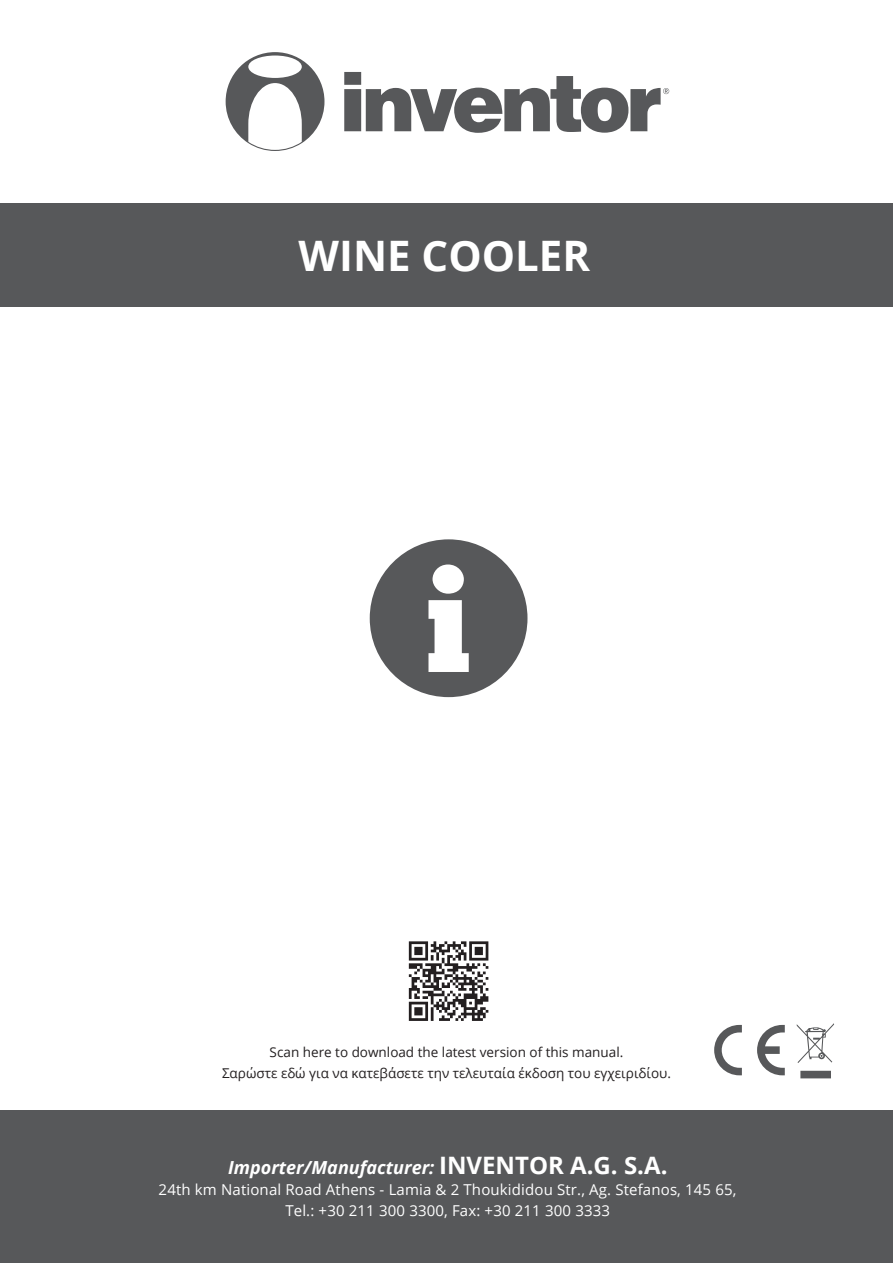
<style>
.page{position:relative;width:893px;height:1263px;background:#fff}
.page>*{position:absolute;margin:0;border:0;box-sizing:border-box;transform-origin:0 0}
.t1{font:700 42px "Open Sans";color:#fff}
.t2{font:italic 700 18px "Open Sans";color:#fff}
.t3{font:15px/21px "Open Sans";letter-spacing:.01em;color:#fff;text-align:center}
.t4{font:13.5px/21.6px "Open Sans";color:#231f20;text-align:center}
.s1{font-style:normal;font-size:24px}
</style>
<div class="page">
<div style="left:0;top:1110px;width:893px;height:153px;background:#57585a"></div>
<div style="left:0;top:203px;width:893px;height:104px;background:#57585a"></div>
<svg style="left:714px;top:1025px;width:71px;height:50px"></svg>
<svg style="left:408px;top:941px;width:81px;height:80px"></svg>
<div style="left:370px;top:539px;width:157px;height:158px;background:#57585a;border-radius:50%"></div>
<svg style="left:428px;top:564px;width:41px;height:108px"></svg>
<svg style="left:344px;top:72px;width:325px;height:61px"></svg>
<svg style="left:226px;top:52px;width:98px;height:99px"></svg>
<svg style="left:797px;top:1023px;width:37px;height:55px"></svg>
<h1 class="t1" style="left:298px;top:226px;width:293px">WINE COOLER</h1>
<p class="t4" style="left:222px;top:1041px;width:450px">Scan here to download the latest version of this manual.<br>Σαρώστε εδώ για να κατεβάσετε την τελευταία έκδοση του εγχειριδίου.</p>
<h2 class="t2" style="left:228px;top:1154px;width:441px">Importer/Manufacturer: <span class="s1">INVENTOR A.G. S.A.</span></h2>
<p class="t3" style="left:159px;top:1178px;width:579px">24th km National Road Athens - Lamia &amp; 2 Thoukididou Str., Ag. Stefanos, 145 65,<br>Tel.: +30 211 300 3300, Fax: +30 211 300 3333</p>
</div>
